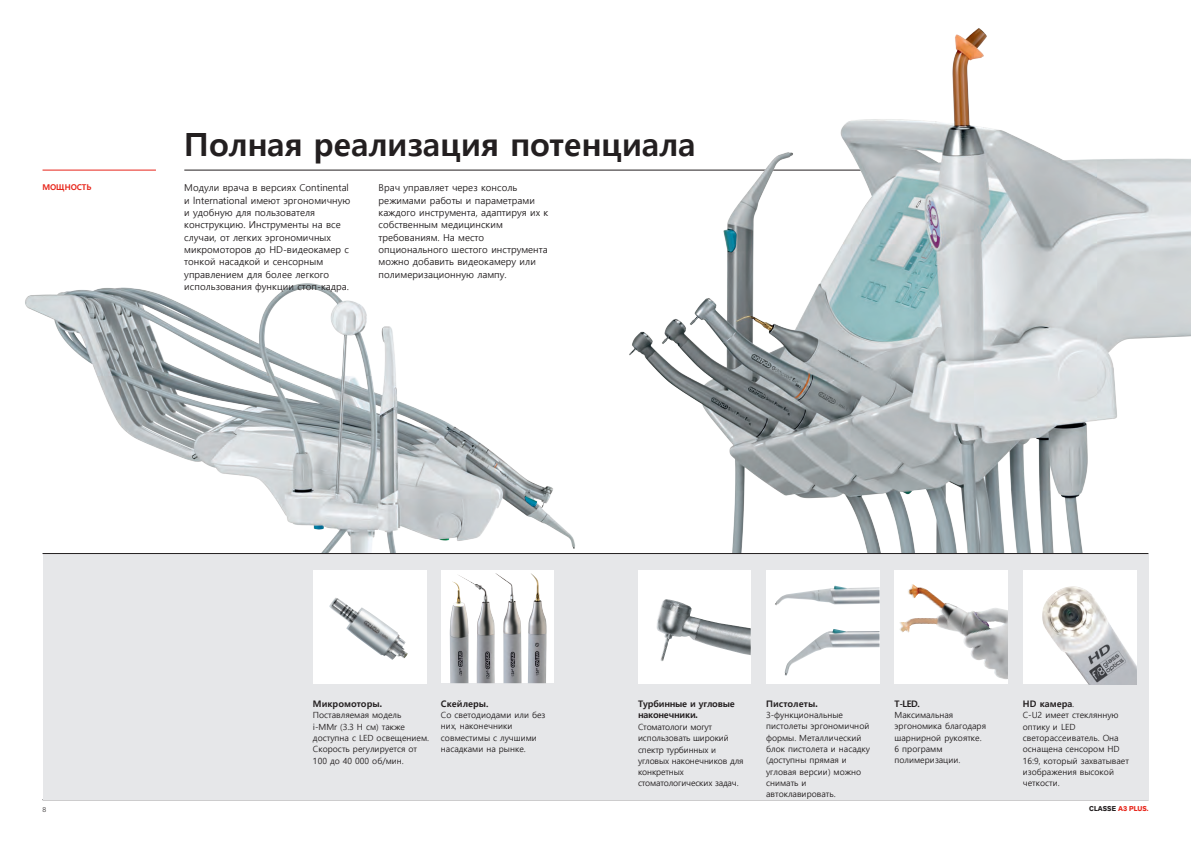
<style>
.page{position:relative;width:1191px;height:842px;background:#fff}
.page>*{position:absolute;margin:0;border:0;box-sizing:border-box;transform-origin:0 0}
.Titolo{font:700 32px "Malgun Gothic";letter-spacing:-.005em;color:#231f20}
.Testo{font:9.5px/12.3px "Malgun Gothic";color:#231f20}
.Testo_descrizione{font:700 9px "Malgun Gothic";letter-spacing:.005em;color:#231f20}
.Testo_descrizione-2{font:700 9px/11.8px "Malgun Gothic";letter-spacing:-.015em;color:#231f20}
.Testo_descrizione-3{font:8.5px/11.3px "Malgun Gothic";color:#231f20}
.Titoletto{font:700 8px "Malgun Gothic";letter-spacing:-.01em;color:#e72419}
.t1{font:700 7px "Akzid Grtsk Next";letter-spacing:.01em;color:#e72419}
.t2{font:300 7px "Akzid Grtsk Next";color:#231f20}
.s1{font-family:"Akzid Grtsk Next"}
.s2{font-weight:400}
.s3{color:#231f20}
</style>
<div class="page">
<hr style="left:184px;top:170px;width:964px;height:1px;background:#231f20">
<hr style="left:43px;top:799px;width:1105px;height:1px;background:#231f20">
<hr style="left:43px;top:170px;width:113px;height:1px;background:#e72419">
<div style="left:43px;top:554px;width:1105px;height:245px;background:#e6e7e9"></div>
<img style="left:25px;top:283px;width:550px;height:271px">
<img style="left:606px;top:28px;width:585px;height:525px">
<hr style="left:43px;top:553px;width:1105px;height:1px;background:#231f20">
<div style="left:638px;top:571px;width:112px;height:113px;background:#fff"></div>
<div style="left:766px;top:571px;width:113px;height:113px;background:#fff"></div>
<img style="left:775px;top:586px;width:104px;height:90px">
<div style="left:313px;top:571px;width:113px;height:113px;background:#fff"></div>
<img style="left:329px;top:598px;width:79px;height:62px">
<img style="left:1023px;top:571px;width:113px;height:113px">
<img style="left:656px;top:599px;width:94px;height:62px">
<div style="left:441px;top:571px;width:112px;height:112px;background:#fff"></div>
<img style="left:450px;top:582px;width:7px;height:101px">
<img style="left:457px;top:573px;width:64px;height:110px">
<img style="left:528px;top:573px;width:18px;height:110px">
<div style="left:894px;top:571px;width:114px;height:113px;background:#fff"></div>
<img style="left:899px;top:584px;width:109px;height:95px">
<p class="Titolo" style="left:184px;top:126px;width:513px">Полная реализация потенциала</p>
<p class="Titoletto" style="left:43px;top:183px;width:50px">МОЩНОСТЬ</p>
<p class="Testo" style="left:184px;top:182px;width:168px">Модули врача в версиях Continental и lnternational имеют эргономичную и удобную для пользователя конструкцию. Инструменты на все случаи, от легких эргономичных микромоторов до HD-видеокамер с тонкой насадкой и сенсорным управлением для более легкого использования функции стоп-кадра.</p>
<p class="Testo" style="left:378px;top:182px;width:171px">Врач управляет через консоль режимами работы и параметрами каждого инструмента, адаптируя их к собственным медицинским требованиям. На место опционального шестого инструмента можно добавить видеокамеру или полимеризационную лампу.</p>
<p class="Testo_descrizione" style="left:313px;top:698px;width:70px">Микромоторы<span class="s1">.</span></p>
<p class="Testo_descrizione-3" style="left:313px;top:710px;width:118px">Поставляемая модель<br>i-MMr (3.3 Н см) также доступна с LED освещением.<br>Скорость регулируется от<br>100 до 40 000 об/мин.</p>
<p class="Testo_descrizione" style="left:441px;top:698px;width:49px">Скейлеры.</p>
<p class="Testo_descrizione-3" style="left:441px;top:709px;width:106px">Со светодиодами или без них, наконечники совместимы с лучшими насадками на рынке.</p>
<p class="Testo_descrizione-2" style="left:638px;top:697px;width:98px">Турбинные и угловые наконечники<span class="s1">.</span></p>
<p class="Testo_descrizione-3" style="left:638px;top:721px;width:107px">Стоматологи могут использовать широкий спектр турбинных и угловых наконечников для конкретных стоматологических задач.</p>
<p class="Testo_descrizione" style="left:766px;top:698px;width:53px">Пистолеты<span class="s1">.</span></p>
<p class="Testo_descrizione-3" style="left:766px;top:709px;width:105px">3-функциональные пистолеты эргономичной формы. Металлический блок пистолета и насадку (доступны прямая и угловая версии) можно снимать и автоклавировать.</p>
<p class="Testo_descrizione" style="left:894px;top:698px;width:27px">T-LED.</p>
<p class="Testo_descrizione-3" style="left:894px;top:709px;width:93px">Максимальная эргономика благодаря шарнирной рукоятке.<br>6 программ полимеризации.</p>
<p class="Testo_descrizione" style="left:1022px;top:698px;width:53px">HD камера<span class="s2">.</span></p>
<p class="Testo_descrizione-3" style="left:1022px;top:710px;width:108px">C-U2 имеет стеклянную оптику и LED светорассеиватель. Она оснащена сенсором НD<br>16:9, который захватывает изображения высокой четкости.</p>
<p class="t2" style="left:43px;top:805px;width:5px">8</p>
<p class="t1" style="left:1089px;top:804px;width:61px"><span class="s3">CLASSE</span> A3 PLUS.</p>
</div>
